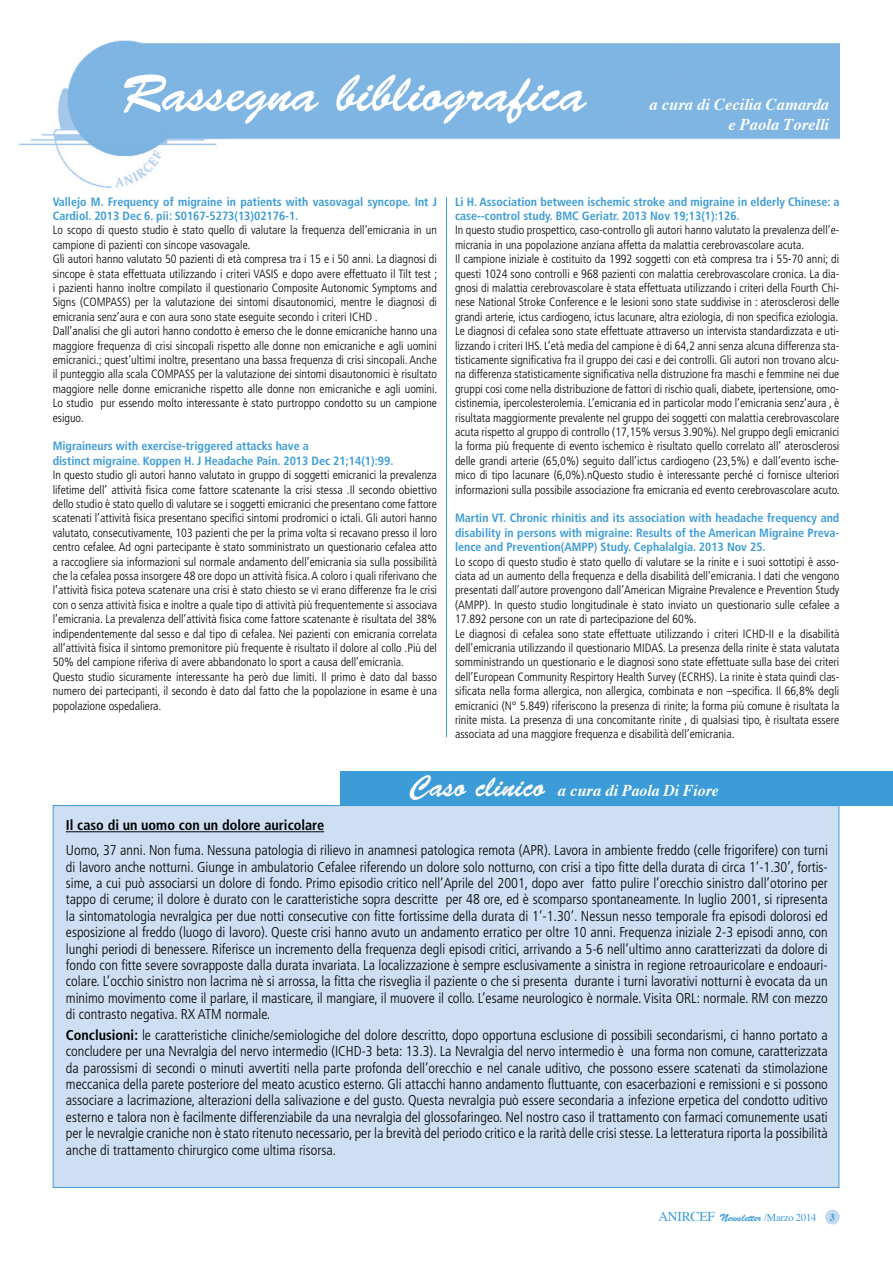
<style>
.page{position:relative;width:893px;height:1263px;background:#fff}
.page>*{position:absolute;margin:0;border:0;box-sizing:border-box;transform-origin:0 0}
.t1{font:52.5px "Brush Script Std";color:#fff}
.t2{font:italic 700 16.5px/19.8px "Times";color:#fff;text-align:right}
.t3{font:300 condensed 14.25px/16.4px "Frutiger LT Std";color:#000;text-align:justify}
.t4{font:700 condensed 14.25px "Frutiger LT Std";color:#000}
.t5{font:300 condensed 12px/14.4px "Frutiger LT Std";color:#000}
.t6{font:700 condensed 12px/14.4px "Frutiger LT Std";color:#3c9cd7}
.t7{font:10.5px "Brush Script Std";letter-spacing:-.015em;color:#3c9cd7}
.t8{font:700 10.5px "Times";color:#3c9cd7;scale:.95 1}
.s1{font-family:"Brush Script Std";font-weight:400;font-style:normal;font-size:30px}
.s2{font-weight:700}
.s3{font-family:"Times";font-size:13.5px}
.s4{font-family:"Times"}
</style>
<div class="page">
<hr style="left:446px;top:195px;width:1px;height:542px;background:#3c9cd7">
<div style="left:825px;top:1209px;width:15px;height:15px;background:#c4daf1;border-radius:50%"></div>
<img style="left:19px;top:40px;width:821px;height:157px">
<div style="left:53px;top:805px;width:786px;height:383px;background:#cedff3;border:1px solid #3c9cd7"></div>
<div style="left:340px;top:771px;width:553px;height:34px;background:#3c9cd7"></div>
<hr style="left:66px;top:831px;width:258px;height:1px;background:#000">
<h1 class="t1" style="left:121px;top:64px;width:467px">Rassegna bibliografica</h1>
<h2 class="t2" style="left:649px;top:93px;width:181px">a cura di Cecilia Camarda e Paola Torelli</h2>
<p class="t6" style="left:53px;top:194px;width:386px">Vallejo M. Frequency of migraine in patients with vasovagal syncope. Int J<br>Cardiol. 2013 Dec 6. pii: S0167-5273(13)02176-1.</p>
<p class="t5" style="left:53px;top:223px;width:386px">Lo scopo di questo studio è stato quello di valutare la frequenza dell’emicrania in un campione di pazienti con sincope vasovagale.<br>Gli autori hanno valutato 50 pazienti di età compresa tra i 15 e i 50 anni. La diagnosi di sincope è stata effettuata utilizzando i criteri VASIS e dopo avere effettuato il Tilt test ; i pazienti hanno inoltre compilato il questionario Composite Autonomic Symptoms and Signs (COMPASS) per la valutazione dei sintomi disautonomici, mentre le diagnosi di emicrania senz’aura e con aura sono state eseguite secondo i criteri ICHD .<br>Dall’analisi che gli autori hanno condotto è emerso che le donne emicraniche hanno una maggiore frequenza di crisi sincopali rispetto alle donne non emicraniche e agli uomini emicranici.; quest’ultimi inoltre, presentano una bassa frequenza di crisi sincopali. Anche il punteggio alla scala COMPASS per la valutazione dei sintomi disautonomici è risultato maggiore nelle donne emicraniche rispetto alle donne non emicraniche e agli uomini.<br>Lo studio pur essendo molto interessante è stato purtroppo condotto su un campione esiguo.</p>
<p class="t6" style="left:53px;top:439px;width:342px">Migraineurs with exercise-triggered attacks have a<br>distinct migraine. Koppen H. J Headache Pain. 2013 Dec 21;14(1):99.</p>
<p class="t5" style="left:53px;top:468px;width:386px">In questo studio gli autori hanno valutato in gruppo di soggetti emicranici la prevalenza lifetime dell’ attività fisica come fattore scatenante la crisi stessa .Il secondo obiettivo dello studio è stato quello di valutare se i soggetti emicranici che presentano come fattore scatenati l’attività fisica presentano specifici sintomi prodromici o ictali. Gli autori hanno valutato, consecutivamente, 103 pazienti che per la prima volta si recavano presso il loro centro cefalee. Ad ogni partecipante è stato somministrato un questionario cefalea atto a raccogliere sia informazioni sul normale andamento dell’emicrania sia sulla possibilità che la cefalea possa insorgere 48 ore dopo un attività fisica. A coloro i quali riferivano che l’attività fisica poteva scatenare una crisi è stato chiesto se vi erano differenze fra le crisi con o senza attività fisica e inoltre a quale tipo di attività più frequentemente si associava l’emicrania. La prevalenza dell’attività fisica come fattore scatenante è risultata del 38% indipendentemente dal sesso e dal tipo di cefalea. Nei pazienti con emicrania correlata all’attività fisica il sintomo premonitore più frequente è risultato il dolore al collo .Più del 50% del campione riferiva di avere abbandonato lo sport a causa dell’emicrania.<br>Questo studio sicuramente interessante ha però due limiti. Il primo è dato dal basso numero dei partecipanti, il secondo è dato dal fatto che la popolazione in esame è una popolazione ospedaliera.</p>
<p class="t6" style="left:455px;top:194px;width:386px">Li H. Association between ischemic stroke and migraine in elderly Chinese: a case--control study. BMC Geriatr. 2013 Nov 19;13(1):126.</p>
<p class="t5" style="left:455px;top:223px;width:386px">In questo studio prospettico, caso-controllo gli autori hanno valutato la prevalenza dell’e&shy;micrania in una popolazione anziana affetta da malattia cerebrovascolare acuta.<br>Il campione iniziale è costituito da 1992 soggetti con età compresa tra i 55-70 anni; di questi 1024 sono controlli e 968 pazienti con malattia cerebrovascolare cronica. La dia&shy;gnosi di malattia cerebrovascolare è stata effettuata utilizzando i criteri della Fourth Chi&shy;nese National Stroke Conference e le lesioni sono state suddivise in : aterosclerosi delle grandi arterie, ictus cardiogeno, ictus lacunare, altra eziologia, di non specifica eziologia.<br>Le diagnosi di cefalea sono state effettuate attraverso un intervista standardizzata e uti&shy;lizzando i criteri IHS. L’età media del campione è di 64,2 anni senza alcuna differenza sta&shy;tisticamente significativa fra il gruppo dei casi e dei controlli. Gli autori non trovano alcu&shy;na differenza statisticamente significativa nella distruzione fra maschi e femmine nei due gruppi cosi come nella distribuzione de fattori di rischio quali, diabete, ipertensione, omo&shy;cistinemia, ipercolesterolemia. L’emicrania ed in particolar modo l’emicrania senz’aura , è risultata maggiormente prevalente nel gruppo dei soggetti con malattia cerebrovascolare acuta rispetto al gruppo di controllo (17,15% versus 3.90%). Nel gruppo degli emicranici la forma più frequente di evento ischemico è risultato quello correlato all’ aterosclerosi delle grandi arterie (65,0%) seguito dall’ictus cardiogeno (23,5%) e dall’evento ische&shy;mico di tipo lacunare (6,0%).nQuesto studio è interessante perché ci fornisce ulteriori informazioni sulla possibile associazione fra emicrania ed evento cerebrovascolare acuto.</p>
<p class="t6" style="left:455px;top:511px;width:386px;text-align:justify">Martin VT. Chronic rhinitis and its association with headache frequency and disability in persons with migraine: Results of the American Migraine Preva&shy;lence and Prevention(AMPP) Study. Cephalalgia. 2013 Nov 25.</p>
<p class="t5" style="left:455px;top:554px;width:386px">Lo scopo di questo studio è stato quello di valutare se la rinite e i suoi sottotipi è asso&shy;ciata ad un aumento della frequenza e della disabilità dell’emicrania. I dati che vengono presentati dall’autore provengono dall’American Migraine Prevalence e Prevention Study (AMPP). In questo studio longitudinale è stato inviato un questionario sulle cefalee a 17.892 persone con un rate di partecipazione del 60%.<br>Le diagnosi di cefalea sono state effettuate utilizzando i criteri ICHD-II e la disabilità dell’emicrania utilizzando il questionario MIDAS. La presenza della rinite è stata valutata somministrando un questionario e le diagnosi sono state effettuate sulla base dei criteri dell’European Community Respirtory Health Survey (ECRHS). La rinite è stata quindi clas&shy;sificata nella forma allergica, non allergica, combinata e non –specifica. Il 66,8% degli emicranici (N° 5.849) riferiscono la presenza di rinite; la forma più comune è risultata la rinite mista. La presenza di una concomitante rinite , di qualsiasi tipo, è risultata essere associata ad una maggiore frequenza e disabilità dell’emicrania.</p>
<h2 class="t2" style="left:410px;top:779px;width:310px"><span class="s1">Caso clinico</span> a cura di Paola Di Fiore</h2>
<p class="t4" style="left:66px;top:817px;width:260px">Il caso di un uomo con un dolore auricolare</p>
<p class="t3" style="left:66px;top:842px;width:763px">Uomo, 37 anni. Non fuma. Nessuna patologia di rilievo in anamnesi patologica remota (APR). Lavora in ambiente freddo (celle frigorifere) con turni di lavoro anche notturni. Giunge in ambulatorio Cefalee riferendo un dolore solo notturno, con crisi a tipo fitte della durata di circa 1’-1.30’, fortis&shy;sime, a cui può associarsi un dolore di fondo. Primo episodio critico nell’Aprile del 2001, dopo aver fatto pulire l’orecchio sinistro dall’otorino per tappo di cerume; il dolore è durato con le caratteristiche sopra descritte per 48 ore, ed è scomparso spontaneamente. In luglio 2001, si ripresenta la sintomatologia nevralgica per due notti consecutive con fitte fortissime della durata di 1’-1.30’. Nessun nesso temporale fra episodi dolorosi ed esposizione al freddo (luogo di lavoro). Queste crisi hanno avuto un andamento erratico per oltre 10 anni. Frequenza iniziale 2-3 episodi anno, con lunghi periodi di benessere. Riferisce un incremento della frequenza degli episodi critici, arrivando a 5-6 nell’ultimo anno caratterizzati da dolore di fondo con fitte severe sovrapposte dalla durata invariata. La localizzazione è sempre esclusivamente a sinistra in regione retroauricolare e endoauri&shy;colare. L’occhio sinistro non lacrima nè si arrossa, la fitta che risveglia il paziente o che si presenta durante i turni lavorativi notturni è evocata da un minimo movimento come il parlare, il masticare, il mangiare, il muovere il collo. L’esame neurologico è normale. Visita ORL: normale. RM con mezzo di contrasto negativa. RX ATM normale.</p>
<p class="t3" style="left:66px;top:1027px;width:763px"><span class="s2">Conclusioni:</span> le caratteristiche cliniche/semiologiche del dolore descritto, dopo opportuna esclusione di possibili secondarismi, ci hanno portato a concludere per una Nevralgia del nervo intermedio (ICHD-3 beta: 13.3). La Nevralgia del nervo intermedio è una forma non comune, caratterizzata da parossismi di secondi o minuti avvertiti nella parte profonda dell’orecchio e nel canale uditivo, che possono essere scatenati da stimolazione meccanica della parete posteriore del meato acustico esterno. Gli attacchi hanno andamento fluttuante, con esacerbazioni e remissioni e si possono associare a lacrimazione, alterazioni della salivazione e del gusto. Questa nevralgia può essere secondaria a infezione erpetica del condotto uditivo esterno e talora non è facilmente differenziabile da una nevralgia del glossofaringeo. Nel nostro caso il trattamento con farmaci comunemente usati per le nevralgie craniche non è stato ritenuto necessario, per la brevità del periodo critico e la rarità delle crisi stesse. La letteratura riporta la possibilità anche di trattamento chirurgico come ultima risorsa.</p>
<p class="t7" style="left:658px;top:1212px;width:160px"><span class="s3">ANIRCEF</span> Newsletter <span class="s4">/Marzo 2014</span></p>
<p class="t8" style="left:830px;top:1207px;width:7px">3</p>
</div>
